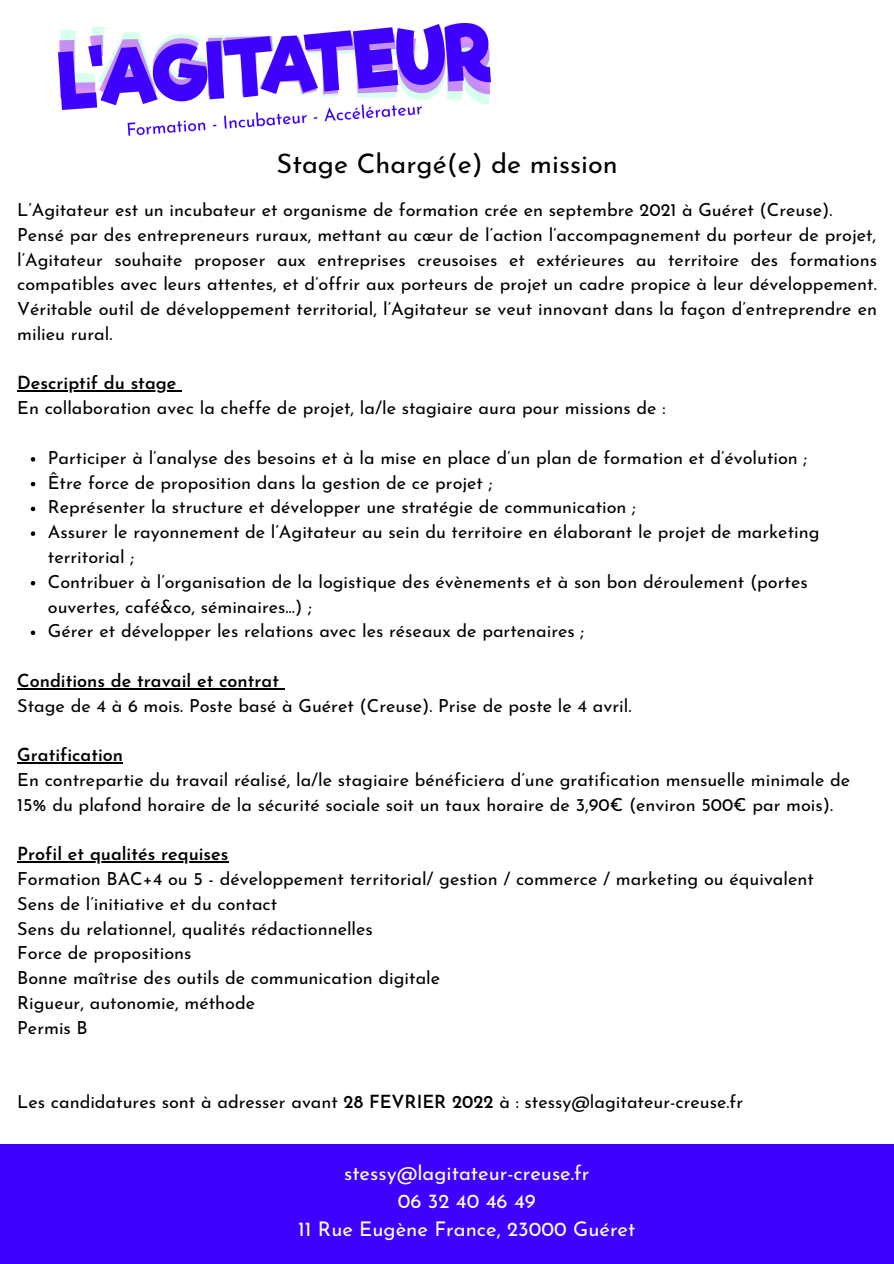
<style>
.page{position:relative;width:894px;height:1264px;background:#fff}
.page>*{position:absolute;margin:0;border:0;box-sizing:border-box;transform-origin:0 0}
.t1{font:27px "Josefin Sans";color:#000}
.t2{font:20.25px "Josefin Sans";color:#fff}
.t3{font:18px/24.8px "Josefin Sans";color:#000}
.t4{font:600 18px "Josefin Sans";color:#000}
.s1{font-weight:600}
</style>
<div class="page">
<img style="left:58px;top:23px;width:433px;height:113px">
<svg style="left:31px;top:457px;width:4px;height:4px"></svg>
<svg style="left:31px;top:482px;width:4px;height:4px"></svg>
<svg style="left:31px;top:506px;width:4px;height:5px"></svg>
<svg style="left:31px;top:531px;width:4px;height:5px"></svg>
<svg style="left:31px;top:581px;width:4px;height:4px"></svg>
<svg style="left:31px;top:630px;width:4px;height:5px"></svg>
<hr style="left:17px;top:390px;width:159px;height:2px;background:#000">
<svg style="left:176px;top:390px;width:6px;height:2px"></svg>
<hr style="left:17px;top:688px;width:262px;height:1px;background:#000">
<hr style="left:17px;top:762px;width:106px;height:1px;background:#000">
<hr style="left:17px;top:861px;width:211px;height:1px;background:#000">
<div style="left:0;top:1144px;width:893px;height:119px;background:#3e00ff"></div>
<p class="t1" style="left:276px;top:153px;width:342px">Stage Chargé(e) de mission</p>
<p class="t3" style="left:17px;top:199px;width:816px">L’Agitateur est un incubateur et organisme de formation crée en septembre 2021 à Guéret (Creuse).</p>
<p class="t3" style="left:17px;top:224px;width:861px;text-align:justify">Pensé par des entrepreneurs ruraux, mettant au cœur de l’action l’accompagnement du porteur de projet, l’Agitateur souhaite proposer aux entreprises creusoises et extérieures au territoire des formations compatibles avec leurs attentes, et d’offrir aux porteurs de projet un cadre propice à leur développement.<br>Véritable outil de développement territorial, l’Agitateur se veut innovant dans la façon d’entreprendre en milieu rural.</p>
<p class="t4" style="left:17px;top:376px;width:161px">Descriptif du stage</p>
<p class="t3" style="left:17px;top:397px;width:649px">En collaboration avec la cheffe de projet, la/le stagiaire aura pour missions de :</p>
<p class="t3" style="left:48px;top:447px;width:760px">Participer à l’analyse des besoins et à la mise en place d’un plan de formation et d’évolution ;</p>
<p class="t3" style="left:48px;top:472px;width:446px">Être force de proposition dans la gestion de ce projet ;</p>
<p class="t3" style="left:48px;top:496px;width:589px">Représenter la structure et développer une stratégie de communication ;</p>
<p class="t3" style="left:48px;top:521px;width:772px">Assurer le rayonnement de l’Agitateur au sein du territoire en élaborant le projet de marketing territorial ;</p>
<p class="t3" style="left:48px;top:571px;width:761px">Contribuer à l’organisation de la logistique des évènements et à son bon déroulement (portes ouvertes, café&amp;co, séminaires…) ;</p>
<p class="t3" style="left:48px;top:620px;width:537px">Gérer et développer les relations avec les réseaux de partenaires ;</p>
<p class="t4" style="left:17px;top:673px;width:263px">Conditions de travail et contrat</p>
<p class="t3" style="left:17px;top:694px;width:615px">Stage de 4 à 6 mois. Poste basé à Guéret (Creuse). Prise de poste le 4 avril.</p>
<p class="t4" style="left:17px;top:747px;width:107px">Gratification</p>
<p class="t3" style="left:17px;top:769px;width:834px">En contrepartie du travail réalisé, la/le stagiaire bénéficiera d’une gratification mensuelle minimale de<br>15% du plafond horaire de la sécurité sociale soit un taux horaire de 3,90€ (environ 500€ par mois).</p>
<p class="t4" style="left:17px;top:846px;width:213px">Profil et qualités requises</p>
<p class="t3" style="left:17px;top:868px;width:798px">Formation BAC+4 ou 5 - développement territorial/ gestion / commerce / marketing ou équivalent</p>
<p class="t3" style="left:17px;top:893px;width:261px">Sens de l’initiative et du contact</p>
<p class="t3" style="left:17px;top:917px;width:357px">Sens du relationnel, qualités rédactionnelles</p>
<p class="t3" style="left:17px;top:942px;width:176px">Force de propositions</p>
<p class="t3" style="left:17px;top:967px;width:424px">Bonne maîtrise des outils de communication digitale</p>
<p class="t3" style="left:17px;top:992px;width:239px">Rigueur, autonomie, méthode</p>
<p class="t3" style="left:17px;top:1016px;width:72px">Permis B</p>
<p class="t3" style="left:17px;top:1091px;width:727px">Les candidatures sont à adresser avant <span class="s1">28 FEVRIER 2022</span> à : stessy@lagitateur-creuse.fr</p>
<p class="t2" style="left:344px;top:1165px;width:247px">stessy@lagitateur-creuse.fr</p>
<p class="t2" style="left:398px;top:1192px;width:139px">06 32 40 46 49</p>
<p class="t2" style="left:298px;top:1220px;width:338px">11 Rue Eugène France, 23000 Guéret</p>
</div>
